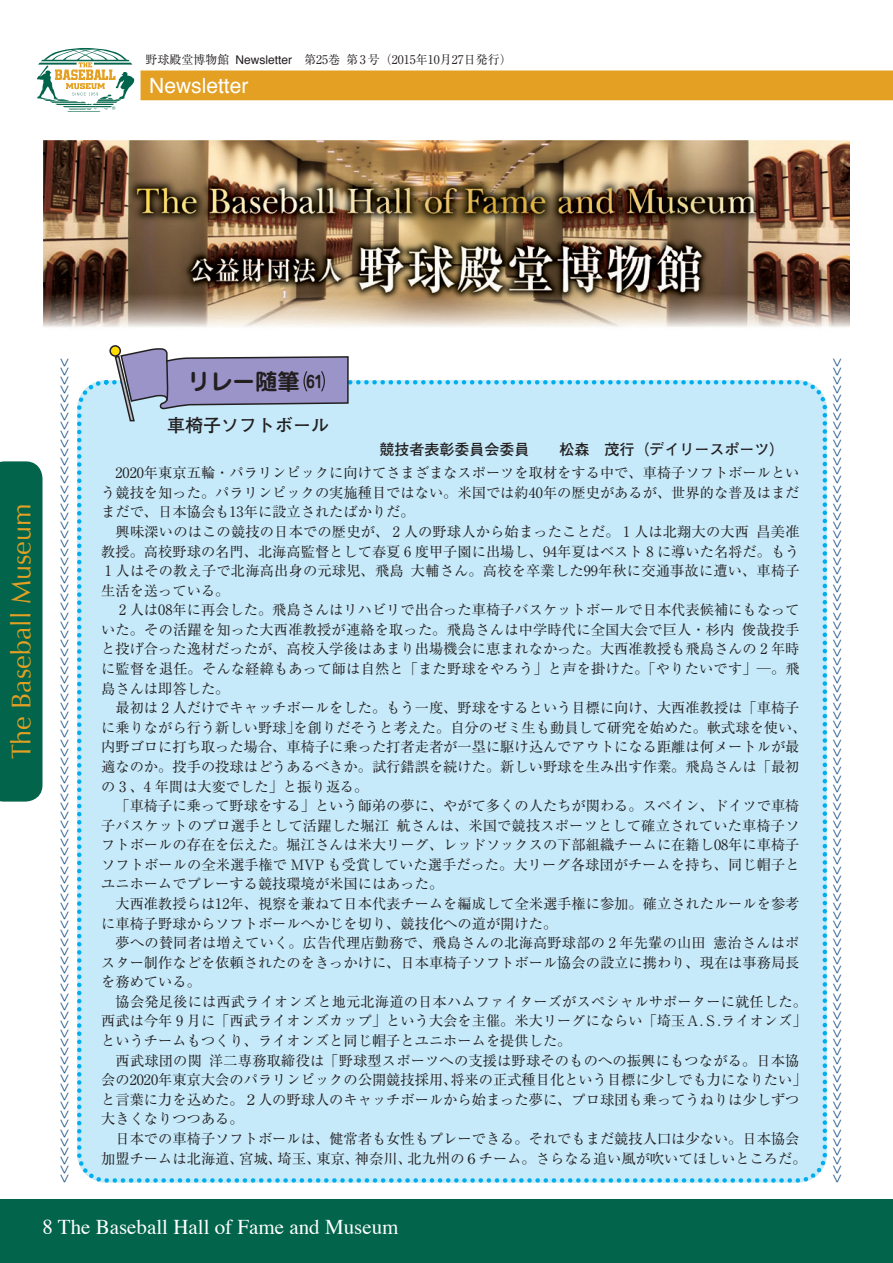
<style>
.page{position:relative;width:893px;height:1263px;background:#fff}
.page>*{position:absolute;margin:0;border:0;box-sizing:border-box;transform-origin:0 0}
.t1{font:27px "Optima";color:#e3a023}
.t2{font:700 22.5px "Jun 501 Pro";color:#231f20}
.t3{font:21px "Times";color:#fff}
.t4{font:21px "Helvetica";color:#fff}
.t5{font:700 18px "Futo Go B101 Pr 5";color:#231f20}
.t6{font:700 15px "Futo Go B101 Pr 5";color:#231f20}
.t7{font:14.25px/19.6px "Ryumin Pr 5";color:#231f20}
.t8{font:500 13.2px "Gothic BBB Pr 5";color:#144e82}
.t9{font:12px "Ryumin Pr 5";color:#231f20}
.s1{font-family:"Helvetica"}
.s2{font-size:16.5px}
</style>
<div class="page">
<div style="left:0;top:461px;width:43px;height:340px;background:#02644b"></div>
<div style="left:0;top:1199px;width:893px;height:64px;background:#02644b"></div>
<img style="left:43px;top:140px;width:806px;height:187px">
<div style="left:141px;top:71px;width:752px;height:29px;background:#e3a023"></div>
<svg style="left:37px;top:48px;width:98px;height:64px"></svg>
<div style="left:77px;top:380px;width:750px;height:803px;background:#c6eafa"></div>
<div style="left:110px;top:346px;width:10px;height:10px;background:#ffdc01;border-radius:50%"></div>
<div style="left:109px;top:345px;width:12px;height:12px;border:2px solid #231f20;border-radius:50%"></div>
<svg style="left:114px;top:347px;width:235px;height:74px;background:#a8adce"></svg>
<p class="t9" style="left:145px;top:50px;width:368px">野球殿堂博物館 <span class="s1">Newsletter</span>　第25巻第3号（2015年10月27日発行）</p>
<h3 class="t4" style="left:149px;top:67px;width:101px">Newsletter</h3>
<h1 class="t1" style="left:6px;top:759px;width:257px;rotate:-90deg">The Baseball Museum</h1>
<p class="t8" style="left:75px;top:358px;width:827px;rotate:90deg">&gt;&gt;&gt;&gt;&gt;&gt;&gt;&gt;&gt;&gt;&gt;&gt;&gt;&gt;&gt;&gt;&gt;&gt;&gt;&gt;&gt;&gt;&gt;&gt;&gt;&gt;&gt;&gt;&gt;&gt;&gt;&gt;&gt;&gt;&gt;&gt;&gt;&gt;&gt;&gt;&gt;&gt;&gt;&gt;&gt;&gt;&gt;&gt;&gt;&gt;&gt;&gt;&gt;&gt;&gt;&gt;&gt;&gt;&gt;&gt;&gt;&gt;&gt;&gt;&gt;&gt;&gt;&gt;&gt;&gt;&gt;&gt;&gt;&gt;&gt;&gt;&gt;&gt;&gt;&gt;&gt;&gt;&gt;&gt;&gt;&gt;&gt;&gt;&gt;&gt;&gt;</p>
<h2 class="t2" style="left:188px;top:363px;width:137px">リレー随筆 <span class="s2">61</span></h2>
<p class="t5" style="left:131px;top:411px;width:200px">　　車椅子ソフトボール</p>
<p class="t6" style="left:379px;top:437px;width:407px">競技者表彰委員会委員　　松森　茂行（デイリースポーツ）</p>
<p class="t7" style="left:101px;top:462px;width:707px">　2020年東京五輪・パラリンピックに向けてさまざまなスポーツを取材をする中で、車椅子ソフトボールという競技を知った。パラリンピックの実施種目ではない。米国では約40年の歴史があるが、世界的な普及はまだまだで、日本協会も13年に設立されたばかりだ。<br>　興味深いのはこの競技の日本での歴史が、 2 人の野球人から始まったことだ。 1 人は北翔大の大西　昌美准教授。高校野球の名門、北海高監督として春夏 6 度甲子園に出場し、94年夏はベスト 8 に導いた名将だ。もう　1 人はその教え子で北海高出身の元球児、飛島　大輔さん。高校を卒業した99年秋に交通事故に遭い、車椅子生活を送っている。<br>　 2 人は08年に再会した。飛島さんはリハビリで出合った車椅子バスケットボールで日本代表候補にもなっていた。その活躍を知った大西准教授が連絡を取った。飛島さんは中学時代に全国大会で巨人・杉内　俊哉投手と投げ合った逸材だったが、高校入学後はあまり出場機会に恵まれなかった。大西准教授も飛島さんの 2 年時に監督を退任。そんな経緯もあって師は自然と「また野球をやろう」と声を掛けた。「やりたいです」─。飛島さんは即答した。<br>　最初は 2 人だけでキャッチボールをした。もう一度、野球をするという目標に向け、大西准教授は「車椅子に乗りながら行う新しい野球」を創りだそうと考えた。自分のゼミ生も動員して研究を始めた。軟式球を使い、内野ゴロに打ち取った場合、車椅子に乗った打者走者が一塁に駆け込んでアウトになる距離は何メートルが最適なのか。投手の投球はどうあるべきか。試行錯誤を続けた。新しい野球を生み出す作業。飛島さんは「最初の 3 、4 年間は大変でした」と振り返る。<br>　「車椅子に乗って野球をする」という師弟の夢に、やがて多くの人たちが関わる。スペイン、ドイツで車椅子バスケットのプロ選手として活躍した堀江　航さんは、米国で競技スポーツとして確立されていた車椅子ソフトボールの存在を伝えた。堀江さんは米大リーグ、レッドソックスの下部組織チームに在籍し08年に車椅子ソフトボールの全米選手権で MVP も受賞していた選手だった。大リーグ各球団がチームを持ち、同じ帽子とユニホームでプレーする競技環境が米国にはあった。<br>　大西准教授らは12年、視察を兼ねて日本代表チームを編成して全米選手権に参加。確立されたルールを参考に車椅子野球からソフトボールへかじを切り、競技化への道が開けた。<br>　夢への賛同者は増えていく。広告代理店勤務で、飛島さんの北海高野球部の 2 年先輩の山田　憲治さんはポスター制作などを依頼されたのをきっかけに、日本車椅子ソフトボール協会の設立に携わり、現在は事務局長を務めている。<br>　協会発足後には西武ライオンズと地元北海道の日本ハムファイターズがスペシャルサポーターに就任した。西武は今年 9 月に「西武ライオンズカップ」という大会を主催。米大リーグにならい「埼玉Ａ．Ｓ．ライオンズ」というチームもつくり、ライオンズと同じ帽子とユニホームを提供した。<br>　西武球団の関　洋二専務取締役は「野球型スポーツへの支援は野球そのものへの振興にもつながる。日本協会の2020年東京大会のパラリンピックの公開競技採用、将来の正式種目化という目標に少しでも力になりたい」と言葉に力を込めた。２人の野球人のキャッチボールから始まった夢に、プロ球団も乗ってうねりは少しずつ大きくなりつつある。<br>　日本での車椅子ソフトボールは、健常者も女性もプレーできる。それでもまだ競技人口は少ない。日本協会加盟チームは北海道、宮城、埼玉、東京、神奈川、北九州の６チーム。さらなる追い風が吹いてほしいところだ。</p>
<h3 class="t3" style="left:43px;top:1207px;width:357px">8 The Baseball Hall of Fame and Museum</h3>
<p class="t8" style="left:848px;top:358px;width:827px;rotate:90deg">&gt;&gt;&gt;&gt;&gt;&gt;&gt;&gt;&gt;&gt;&gt;&gt;&gt;&gt;&gt;&gt;&gt;&gt;&gt;&gt;&gt;&gt;&gt;&gt;&gt;&gt;&gt;&gt;&gt;&gt;&gt;&gt;&gt;&gt;&gt;&gt;&gt;&gt;&gt;&gt;&gt;&gt;&gt;&gt;&gt;&gt;&gt;&gt;&gt;&gt;&gt;&gt;&gt;&gt;&gt;&gt;&gt;&gt;&gt;&gt;&gt;&gt;&gt;&gt;&gt;&gt;&gt;&gt;&gt;&gt;&gt;&gt;&gt;&gt;&gt;&gt;&gt;&gt;&gt;&gt;&gt;&gt;&gt;&gt;&gt;&gt;&gt;&gt;&gt;&gt;&gt;</p>
</div>
